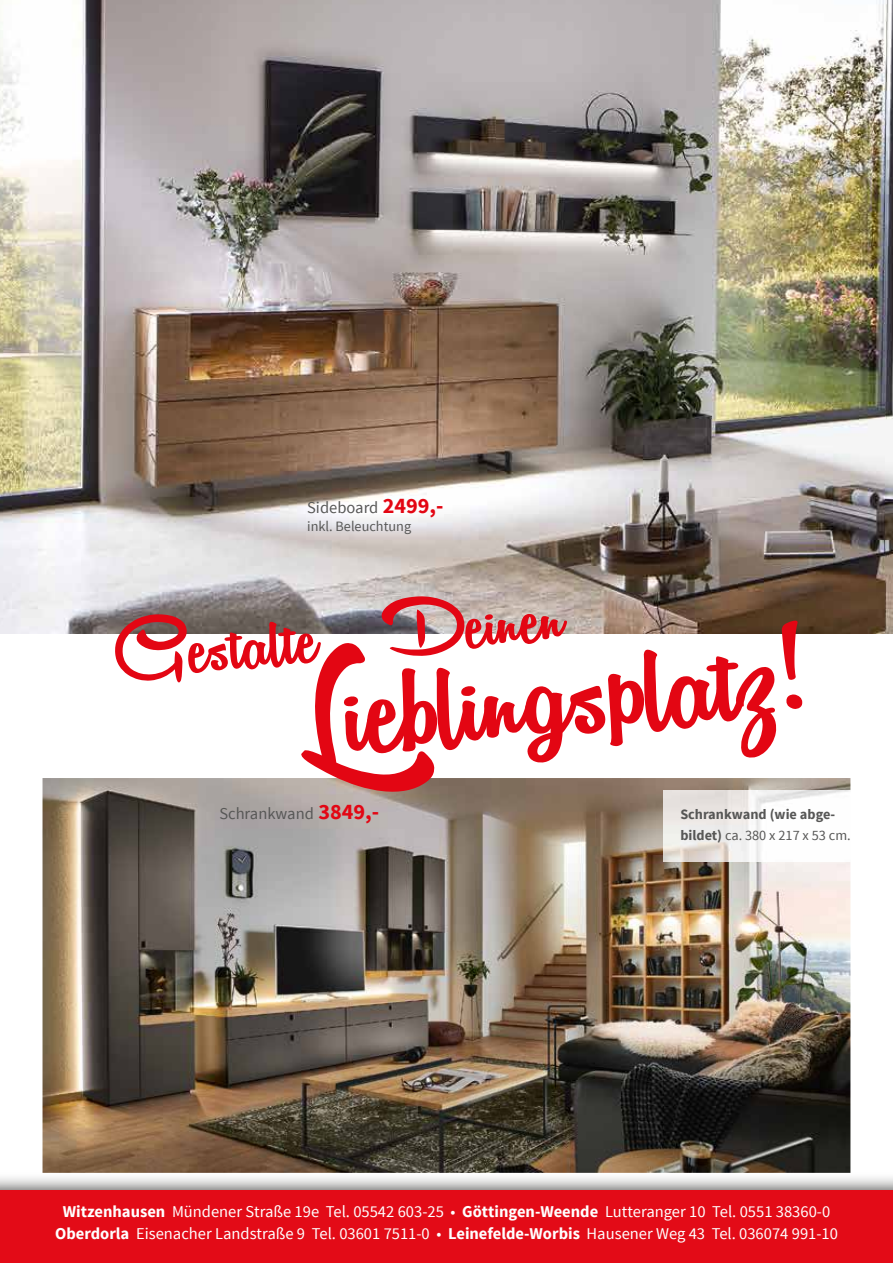
<style>
.page{position:relative;width:893px;height:1263px;background:#fff}
.page>*{position:absolute;margin:0;border:0;box-sizing:border-box;transform-origin:0 0}
.t1{font:165.75px "Vantom";color:#e30613}
.t2{font:92.4px "Vantom";color:#e30613}
.t3{font:16.5px/22.5px "Source Sans Pro";color:#fff;text-align:center}
.t4{font:16.5px "Source Sans Pro";color:#575756}
.t5{font:700 14.25px/21px "Source Sans Pro";color:#575756}
.t6{font:14.25px "Source Sans Pro";color:#575756}
.s1{font-weight:700;font-size:22.2px;color:#e30613}
.s2{font-weight:400}
.s3{font-weight:700}
</style>
<div class="page">
<img style="left:0;top:1172px;width:893px;height:19px">
<div style="left:0;top:1191px;width:893px;height:72px;background:#e30b17"></div>
<img style="left:0;top:0;width:893px;height:634px">
<img style="left:43px;top:778px;width:807px;height:395px">
<img style="left:663px;top:791px;width:187px;height:70px">
<p class="t4" style="left:307px;top:497px;width:138px">Sideboard <span class="s1">2499,-</span></p>
<p class="t6" style="left:307px;top:517px;width:105px">inkl. Beleuchtung</p>
<h2 class="t2" style="left:112px;top:615px;width:452px;rotate:-5deg">Gestalte Deinen</h2>
<h1 class="t1" style="left:290px;top:644px;width:509px;rotate:-5deg">Lieblingsplatz!</h1>
<p class="t4" style="left:219px;top:803px;width:161px">Schrankwand <span class="s1">3849,-</span></p>
<p class="t5" style="left:680px;top:805px;width:172px">Schrankwand (wie abge&shy;bildet) <span class="s2">ca. 380 x 217 x 53 cm.</span></p>
<p class="t3" style="left:55px;top:1200px;width:784px"><span class="s3">Witzenhausen</span> Mündener Straße 19e Tel. 05542 603-25 • <span class="s3">Göttingen-Weende</span> Lutteranger 10 Tel. 0551 38360-0<br><span class="s3">Oberdorla</span> Eisenacher Landstraße 9 Tel. 03601 7511-0 • <span class="s3">Leinefelde-Worbis</span> Hausener Weg 43 Tel. 036074 991-10</p>
</div>
